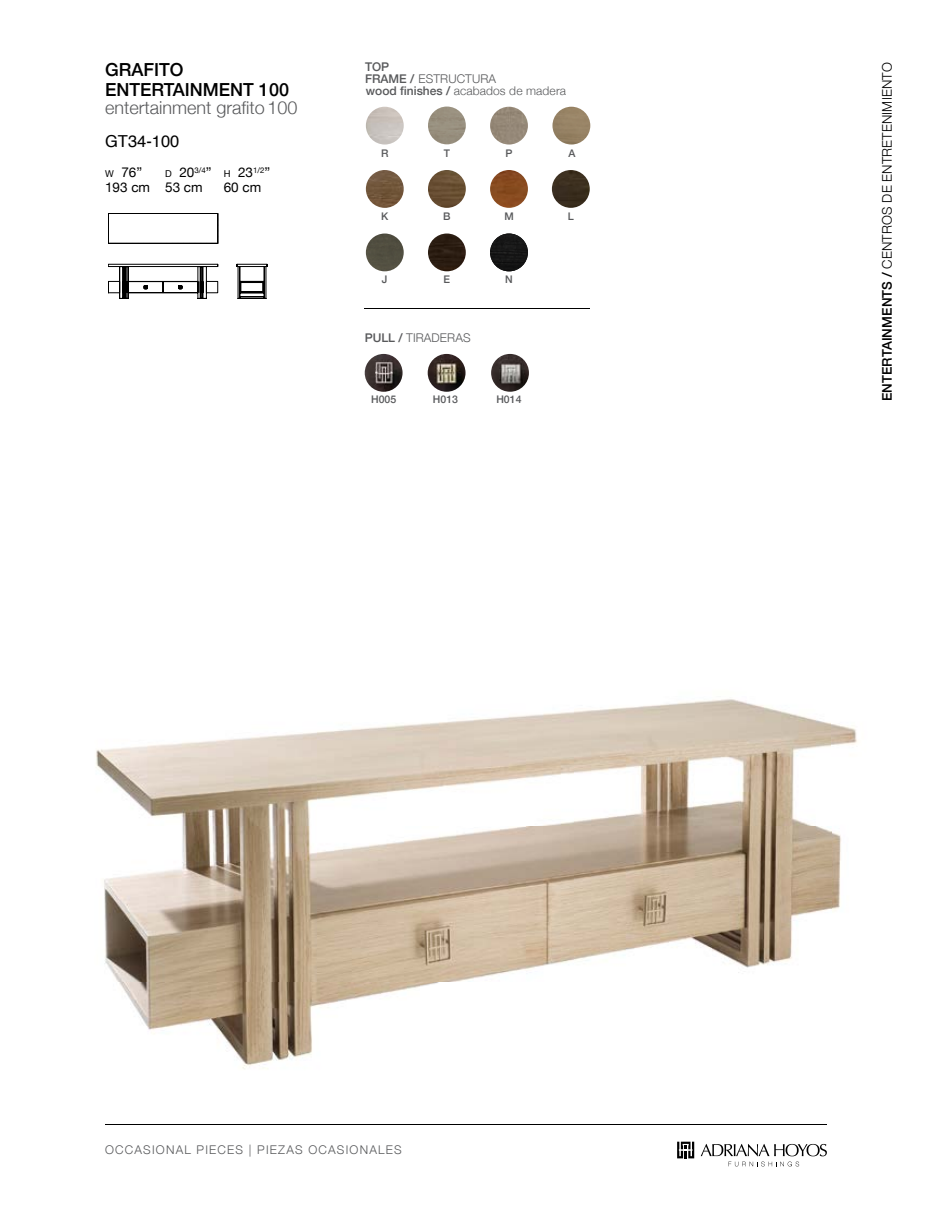
<style>
.page{position:relative;width:932px;height:1208px;background:#fff}
.page>*{position:absolute;margin:0;border:0;box-sizing:border-box;transform-origin:0 0}
.t1{font:500 18px/19.5px "Helvetica Neue";color:#000}
.t2{font:300 18px "Helvetica Neue";color:#58595b}
.t3{font:16.5px "Helvetica";color:#000}
.t4{font:13.5px/15px "Helvetica Neue";color:#000}
.t5{font:13.5px "Helvetica Neue";color:#000}
.t6{font:300 13.35px "Helvetica Neue";letter-spacing:.01em;color:#000}
.t7{font:300 12px/12px "Helvetica Neue";letter-spacing:.01em;color:#58595b}
.t8{font:300 12px "Helvetica Neue";letter-spacing:.1em;color:#58595b}
.t9{font:500 10.5px "Helvetica Neue";color:#58595b}
.s1{font-size:9.45px}
.s2{font-style:inherit}
.s3{font-weight:500}
</style>
<div class="page">
<img style="left:428px;top:233px;width:37px;height:38px;border-radius:19px">
<img style="left:428px;top:170px;width:37px;height:38px;border-radius:19px">
<img style="left:366px;top:170px;width:37px;height:38px;border-radius:19px">
<img style="left:366px;top:233px;width:37px;height:38px;border-radius:19px">
<img style="left:366px;top:107px;width:37px;height:37px;border-radius:19px">
<img style="left:490px;top:233px;width:37px;height:38px;border-radius:19px">
<img style="left:490px;top:170px;width:37px;height:38px;border-radius:19px">
<img style="left:490px;top:107px;width:37px;height:37px;border-radius:19px">
<img style="left:551px;top:170px;width:38px;height:38px;border-radius:19px">
<img style="left:552px;top:107px;width:38px;height:37px;border-radius:19px">
<hr style="left:364px;top:308px;width:225px;height:1px;background:#000">
<img style="left:364px;top:354px;width:38px;height:38px;border-radius:19px">
<img style="left:427px;top:354px;width:38px;height:38px;border-radius:19px">
<img style="left:491px;top:354px;width:37px;height:38px;border-radius:19px">
<img style="left:428px;top:107px;width:37px;height:37px;border-radius:19px">
<img style="left:96px;top:699px;width:762px;height:370px">
<svg style="left:108px;top:213px;width:110px;height:85px"></svg>
<div style="left:237px;top:264px;width:30px;height:3px;border:1px solid #000"></div>
<hr style="left:238px;top:266px;width:1px;height:32px;background:#000">
<hr style="left:265px;top:266px;width:1px;height:32px;background:#000">
<hr style="left:239px;top:266px;width:1px;height:32px;background:#000">
<hr style="left:264px;top:266px;width:1px;height:32px;background:#000">
<svg style="left:238px;top:281px;width:28px;height:18px"></svg>
<hr style="left:105px;top:1124px;width:721px;height:1px;background:#000">
<svg style="left:677px;top:1141px;width:17px;height:17px"></svg>
<svg style="left:700px;top:1144px;width:126px;height:22px"></svg>
<h1 class="t1" style="left:105px;top:58px;width:185px">GRAFITO<br>ENTERTAINMENT 100</h1>
<h1 class="t2" style="left:105px;top:93px;width:194px">entertainment grafito 100</h1>
<h2 class="t3" style="left:105px;top:129px;width:76px">GT34-100</h2>
<p class="t5" style="left:105px;top:163px;width:39px"><span class="s1">W</span> 76”</p>
<p class="t4" style="left:105px;top:166px;width:166px;text-indent:60px"><span class="s1">D</span> <span class="s2">20</span><sup>3/4</sup><span class="s2">”</span> <span class="s1">H</span> <span class="s2">23</span><sup>1/2</sup><span class="s2">”<br></span>193 cm 53 cm</p>
<p class="t4" style="left:224px;top:181px;width:39px">60 cm</p>
<p class="t7" style="left:365px;top:60px;width:132px"><span class="s3">TOP<br>FRAME /</span> ESTRUCTURA</p>
<p class="t7" style="left:366px;top:84px;width:202px"><span class="s3">wood finishes /</span> acabados de madera</p>
<p class="t9" style="left:381px;top:145px;width:9px">R</p>
<p class="t9" style="left:443px;top:145px;width:8px">T</p>
<p class="t9" style="left:505px;top:145px;width:9px">P</p>
<p class="t9" style="left:381px;top:208px;width:9px">K</p>
<p class="t9" style="left:443px;top:208px;width:9px">B</p>
<p class="t9" style="left:504px;top:208px;width:11px">M</p>
<p class="t9" style="left:382px;top:271px;width:7px">J</p>
<p class="t9" style="left:443px;top:271px;width:8px">E</p>
<p class="t9" style="left:505px;top:271px;width:9px">N</p>
<p class="t7" style="left:364px;top:331px;width:107px"><span class="s3">PULL /</span> TIRADERAS</p>
<p class="t9" style="left:371px;top:391px;width:27px">H005</p>
<p class="t9" style="left:433px;top:391px;width:27px">H013</p>
<p class="t9" style="left:496px;top:391px;width:27px">H014</p>
<p class="t9" style="left:568px;top:145px;width:9px">A</p>
<p class="t9" style="left:567px;top:208px;width:8px">L</p>
<p class="t8" style="left:105px;top:1139px;width:298px">OCCASIONAL PIECES | PIEZAS OCASIONALES</p>
<p class="t6" style="left:875px;top:401px;width:340px;rotate:-90deg"><span class="s3">ENTERTAINMENTS /</span> CENTROS DE ENTRETENIMIENTO</p>
</div>
